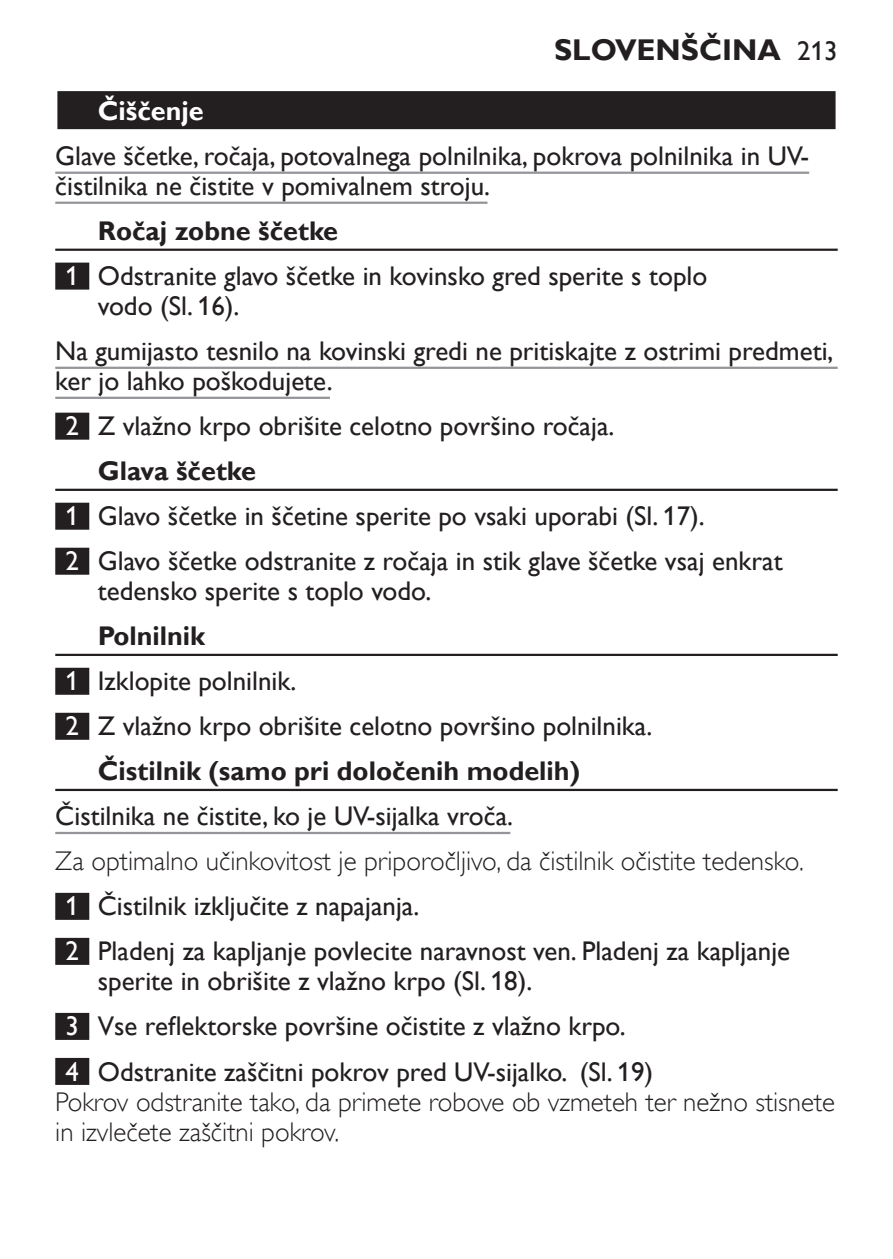
<style>
.page{position:relative;width:893px;height:1259px;background:#fff}
.page>*{position:absolute;margin:0;border:0;box-sizing:border-box;transform-origin:0 0}
.t1{font:700 30px "Gill Sans Alt One WGL";color:#231f20}
.t2{font:27px/45px "Gill Sans Alt One WGL";color:#231f20}
.t3{font:27px/30px "Gill Sans Alt One WGL Light";color:#231f20}
.t4{font:700 27px "Gill Sans Alt One WGL";color:#231f20}
.t5{font:700 27px "Gill Sans Alt One WGL";color:#fff}
.s1{font-weight:400;font-size:27px}
.s2{font-weight:700}
.s3{color:#fff}
</style>
<div class="page">
<div style="left:55px;top:89px;width:783px;height:43px;background:linear-gradient(to right,#dcdbdc,#dcdbdc)"></div>
<div style="left:57px;top:91px;width:779px;height:38px;background:#231f20"></div>
<hr style="left:55px;top:172px;width:754px;height:2px;background:#939598">
<hr style="left:55px;top:202px;width:432px;height:2px;background:#939598">
<hr style="left:55px;top:249px;width:783px;height:2px;background:#231f20">
<div style="left:55px;top:263px;width:34px;height:27px;background:#231f20"></div>
<hr style="left:55px;top:367px;width:783px;height:2px;background:#939598">
<hr style="left:55px;top:397px;width:275px;height:2px;background:#939598">
<div style="left:55px;top:413px;width:34px;height:27px;background:#231f20"></div>
<hr style="left:55px;top:489px;width:783px;height:2px;background:#231f20">
<div style="left:55px;top:503px;width:34px;height:27px;background:#231f20"></div>
<div style="left:55px;top:548px;width:34px;height:27px;background:#231f20"></div>
<hr style="left:55px;top:654px;width:783px;height:2px;background:#231f20">
<div style="left:55px;top:668px;width:34px;height:27px;background:#231f20"></div>
<div style="left:55px;top:713px;width:34px;height:27px;background:#231f20"></div>
<hr style="left:55px;top:789px;width:783px;height:2px;background:#231f20">
<hr style="left:55px;top:832px;width:455px;height:2px;background:#939598">
<div style="left:55px;top:893px;width:34px;height:27px;background:#231f20"></div>
<div style="left:55px;top:938px;width:34px;height:27px;background:#231f20"></div>
<div style="left:55px;top:1013px;width:34px;height:27px;background:#231f20"></div>
<div style="left:55px;top:1058px;width:34px;height:27px;background:#231f20"></div>
<p class="t1" style="left:554px;top:29px;width:285px">SLOVENŠČINA <span class="s1">213</span></p>
<p class="t5" style="left:98px;top:92px;width:108px">Čiščenje</p>
<p class="t2" style="left:55px;top:141px;width:755px;line-height:30px">Glave ščetke, ročaja, potovalnega polnilnika, pokrova polnilnika in UV&shy;čistilnika ne čistite v pomivalnem stroju.</p>
<p class="t2" style="left:66px;top:208px;width:643px;text-indent:32px"><span class="s2">Ročaj zobne ščetke<br></span><span class="s3">1</span> Odstranite glavo ščetke in kovinsko gred sperite s toplo</p>
<p class="t2" style="left:55px;top:283px;width:780px;text-indent:43px">vodo (Sl. 16).<br>Na gumijasto tesnilo na kovinski gredi ne pritiskajte z ostrimi predmeti,</p>
<p class="t2" style="left:55px;top:358px;width:279px">ker jo lahko poškodujete.</p>
<p class="t2" style="left:66px;top:403px;width:550px"><span class="s3">2</span> Z vlažno krpo obrišite celotno površino ročaja.</p>
<p class="t4" style="left:98px;top:452px;width:160px">Glava ščetke</p>
<p class="t2" style="left:66px;top:493px;width:641px"><span class="s3">1</span> Glavo ščetke in ščetine sperite po vsaki uporabi (Sl. 17).</p>
<p class="t2" style="left:66px;top:538px;width:719px"><span class="s3">2</span> Glavo ščetke odstranite z ročaja in stik glave ščetke vsaj enkrat</p>
<p class="t2" style="left:98px;top:568px;width:335px">tedensko sperite s toplo vodo.</p>
<p class="t4" style="left:98px;top:618px;width:109px">Polnilnik</p>
<p class="t2" style="left:66px;top:658px;width:232px"><span class="s3">1</span> Izklopite polnilnik.</p>
<p class="t2" style="left:66px;top:703px;width:588px"><span class="s3">2</span> Z vlažno krpo obrišite celotno površino polnilnika.</p>
<p class="t4" style="left:98px;top:753px;width:484px">Čistilnik (samo pri določenih modelih)</p>
<p class="t2" style="left:55px;top:793px;width:459px">Čistilnika ne čistite, ko je UV-sijalka vroča.</p>
<p class="t3" style="left:55px;top:846px;width:750px">Za optimalno učinkovitost je priporočljivo, da čistilnik očistite tedensko.</p>
<p class="t2" style="left:66px;top:883px;width:726px"><span class="s3">1</span> Čistilnik izključite z napajanja.<br><span class="s3">2</span> Pladenj za kapljanje povlecite naravnost ven. Pladenj za kapljanje</p>
<p class="t2" style="left:66px;top:958px;width:589px;text-indent:32px">sperite in obrišite z vlažno krpo (Sl. 18).<br><span class="s3">3</span> Vse reflektorske površine očistite z vlažno krpo.<br><span class="s3">4</span> Odstranite zaščitni pokrov pred UV-sijalko. (Sl. 19)</p>
<p class="t3" style="left:55px;top:1086px;width:781px">Pokrov odstranite tako, da primete robove ob vzmeteh ter nežno stisnete in izvlečete zaščitni pokrov.</p>
</div>
